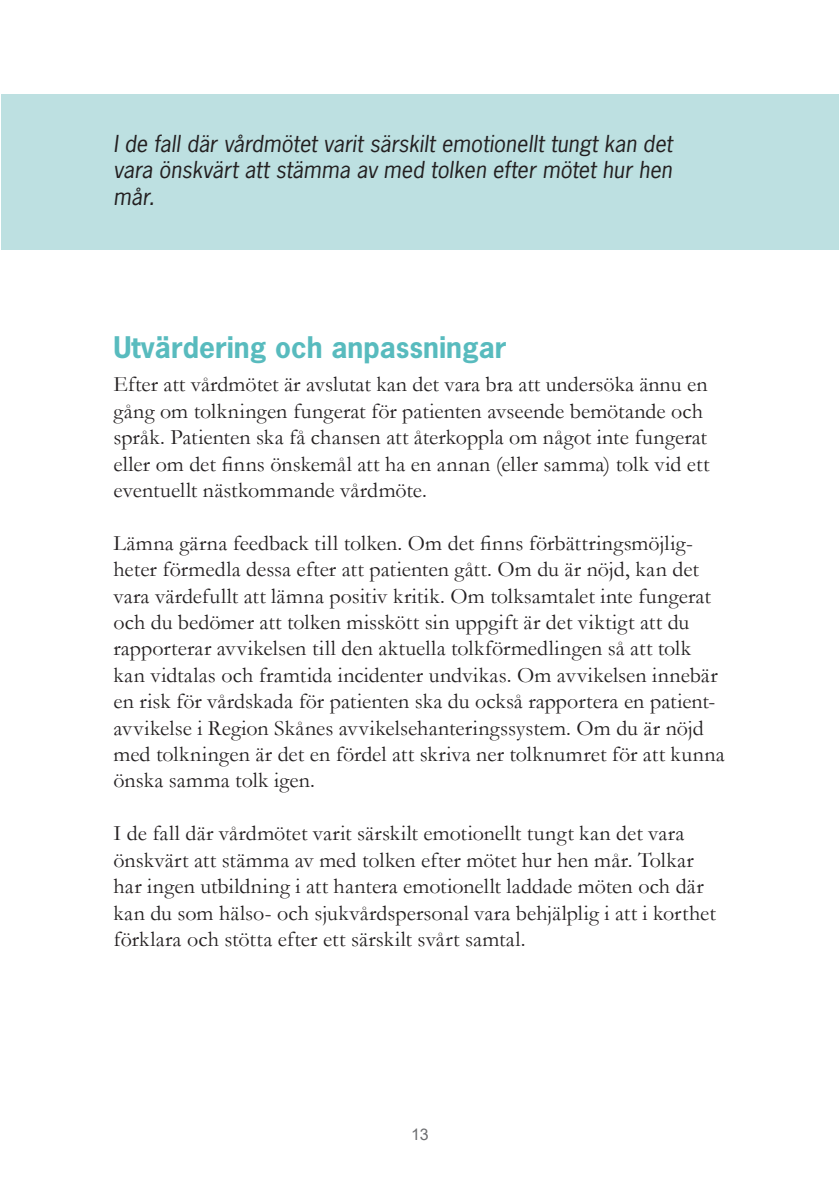
<style>
.page{position:relative;width:840px;height:1191px;background:#fff}
.page>*{position:absolute;margin:0;border:0;box-sizing:border-box;transform-origin:0 0}
.t1{font:700 28px "News Gothic Std";color:#58bbbe}
.t2{font:22px/26.4px "Garamond";letter-spacing:.005em;color:#231f20}
.t3{font:italic 22px/26.4px "News Gothic Std";letter-spacing:.005em;color:#231f20;text-align:justify}
.t4{font:16px "Arial";color:#6c6d70}
</style>
<div class="page">
<div style="left:1px;top:94px;width:837px;height:155px;background:#bde0e1"></div>
<p class="t3" style="left:113px;top:131px;width:560px">I de fall där vårdmötet varit särskilt emotionellt tungt kan det vara önskvärt att stämma av med tolken efter mötet hur hen mår.</p>
<p class="t1" style="left:113px;top:329px;width:394px">Utvärdering och anpassningar</p>
<p class="t2" style="left:113px;top:371px;width:597px">Efter att vårdmötet är avslutat kan det vara bra att undersöka ännu en gång om tolkningen fungerat för patienten avseende bemötande och språk. Patienten ska få chansen att återkoppla om något inte fungerat eller om det finns önskemål att ha en annan (eller samma) tolk vid ett eventuellt nästkommande vårdmöte.</p>
<p class="t2" style="left:113px;top:529px;width:612px">Lämna gärna feedback till tolken. Om det finns förbättringsmöjlig&shy;heter förmedla dessa efter att patienten gått. Om du är nöjd, kan det vara värdefullt att lämna positiv kritik. Om tolksamtalet inte fungerat och du bedömer att tolken misskött sin uppgift är det viktigt att du rapporterar avvikelsen till den aktuella tolkförmedlingen så att tolk kan vidtalas och framtida incidenter undvikas. Om avvikelsen innebär en risk för vårdskada för patienten ska du också rapportera en patient&shy;avvikelse i Region Skånes avvikelsehanteringssystem. Om du är nöjd med tolkningen är det en fördel att skriva ner tolknumret för att kunna önska samma tolk igen.</p>
<p class="t2" style="left:113px;top:819px;width:603px">I de fall där vårdmötet varit särskilt emotionellt tungt kan det vara önskvärt att stämma av med tolken efter mötet hur hen mår. Tolkar har ingen utbildning i att hantera emotionellt laddade möten och där kan du som hälso- och sjukvårdspersonal vara behjälplig i att i korthet förklara och stötta efter ett särskilt svårt samtal.</p>
<p class="t4" style="left:411px;top:1123px;width:19px">13</p>
</div>
